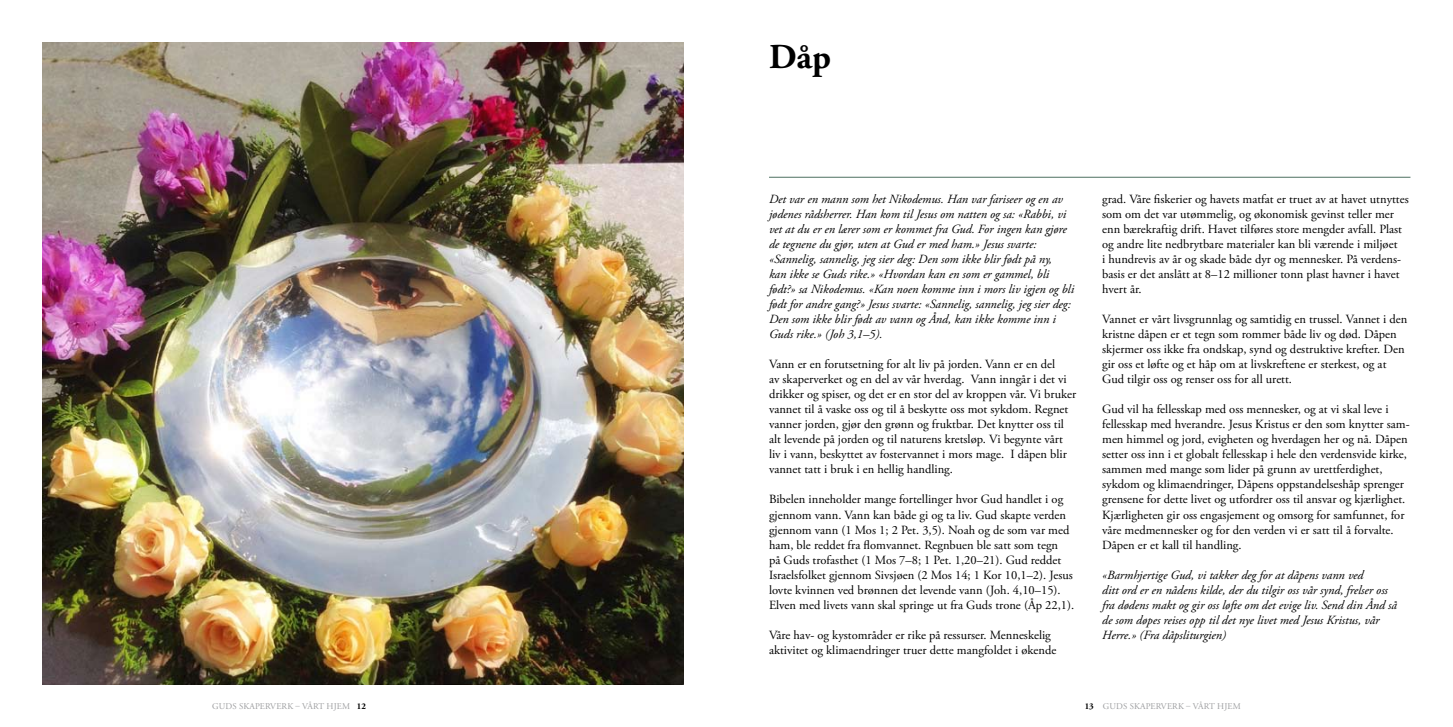
<style>
.page{position:relative;width:1453px;height:727px;background:#fff}
.page>*{position:absolute;margin:0;border:0;box-sizing:border-box;transform-origin:0 0}
.t1{font:700 35px "Adobe Garamond Pro";color:#000}
.t2{font:12.5px/15px "Adobe Garamond Pro";color:#000}
.t3{font:italic 12.5px/15px "Adobe Garamond Pro";color:#000}
.t4{font:8.75px "Adobe Garamond Pro";letter-spacing:.015em;color:#9c9d9f}
.s1{font-weight:700;color:#000}
</style>
<div class="page">
<hr style="left:769px;top:177px;width:641px;height:1px;background:#718d81">
<img style="left:43px;top:43px;width:641px;height:641px">
<h1 class="t1" style="left:769px;top:36px;width:64px">Dåp</h1>
<p class="t3" style="left:769px;top:192px;width:307px">Det var en mann som het Nikodemus. Han var fariseer og en av jødenes rådsherrer. Han kom til Jesus om natten og sa: «Rabbi, vi vet at du er en lærer som er kommet fra Gud. For ingen kan gjøre de tegnene du gjør, uten at Gud er med ham.» Jesus svarte: «Sannelig, sannelig, jeg sier deg: Den som ikke blir født på ny,<br>kan ikke se Guds rike.» «Hvordan kan en som er gammel, bli født?» sa Nikodemus. «Kan noen komme inn i mors liv igjen og bli født for andre gang?» Jesus svarte: «Sannelig, sannelig, jeg sier deg:<br>Den som ikke blir født av vann og Ånd, kan ikke komme inn i Guds rike.» (Joh 3,1–5).</p>
<p class="t2" style="left:769px;top:357px;width:309px">Vann er en forutsetning for alt liv på jorden. Vann er en del<br>av skaperverket og en del av vår hverdag. Vann inngår i det vi drikker og spiser, og det er en stor del av kroppen vår. Vi bruker vannet til å vaske oss og til å beskytte oss mot sykdom. Regnet vanner jorden, gjør den grønn og fruktbar. Det knytter oss til alt levende på jorden og til naturens kretsløp. Vi begynte vårt liv i vann, beskyttet av fostervannet i mors mage. I dåpen blir vannet tatt i bruk i en hellig handling.</p>
<p class="t2" style="left:769px;top:492px;width:307px">Bibelen inneholder mange fortellinger hvor Gud handlet i og gjennom vann. Vann kan både gi og ta liv. Gud skapte verden gjennom vann (1 Mos 1; 2 Pet. 3,5). Noah og de som var med ham, ble reddet fra flomvannet. Regnbuen ble satt som tegn<br>på Guds trofasthet (1 Mos 7–8; 1 Pet. 1,20–21). Gud reddet Israelsfolket gjennom Sivsjøen (2 Mos 14; 1 Kor 10,1–2). Jesus lovte kvinnen ved brønnen det levende vann (Joh. 4,10–15).<br>Elven med livets vann skal springe ut fra Guds trone (Åp 22,1).</p>
<p class="t2" style="left:769px;top:627px;width:289px">Våre hav- og kystområder er rike på ressurser. Menneskelig aktivitet og klimaendringer truer dette mangfoldet i økende</p>
<p class="t2" style="left:1102px;top:192px;width:308px">grad. Våre fiskerier og havets matfat er truet av at havet utnyttes som om det var utømmelig, og økonomisk gevinst teller mer enn bærekraftig drift. Havet tilføres store mengder avfall. Plast og andre lite nedbrytbare materialer kan bli værende i miljøet<br>i hundrevis av år og skade både dyr og mennesker. På verdens&shy;basis er det anslått at 8–12 millioner tonn plast havner i havet hvert år.</p>
<p class="t2" style="left:1102px;top:312px;width:307px">Vannet er vårt livsgrunnlag og samtidig en trussel. Vannet i den kristne dåpen er et tegn som rommer både liv og død. Dåpen skjermer oss ikke fra ondskap, synd og destruktive krefter. Den gir oss et løfte og et håp om at livskreftene er sterkest, og at Gud tilgir oss og renser oss for all urett.</p>
<p class="t2" style="left:1102px;top:402px;width:309px">Gud vil ha fellesskap med oss mennesker, og at vi skal leve i fellesskap med hverandre. Jesus Kristus er den som knytter sam&shy;men himmel og jord, evigheten og hverdagen her og nå. Dåpen setter oss inn i et globalt fellesskap i hele den verdensvide kirke, sammen med mange som lider på grunn av urettferdighet, sykdom og klimaendringer, Dåpens oppstandelseshåp sprenger grensene for dette livet og utfordrer oss til ansvar og kjærlighet.<br>Kjærligheten gir oss engasjement og omsorg for samfunnet, for våre medmennesker og for den verden vi er satt til å forvalte.<br>Dåpen er et kall til handling.</p>
<p class="t3" style="left:1102px;top:567px;width:296px">«Barmhjertige Gud, vi takker deg for at dåpens vann ved<br>ditt ord er en nådens kilde, der du tilgir oss vår synd, frelser oss fra dødens makt og gir oss løfte om det evige liv. Send din Ånd så de som døpes reises opp til det nye livet med Jesus Kristus, vår Herre.» (Fra dåpsliturgien)</p>
<p class="t4" style="left:212px;top:700px;width:155px">Guds skaperverk – vårt hjem <span class="s1">12</span></p>
<p class="t4" style="left:1085px;top:700px;width:157px"><span class="s1">13</span> Guds skaperverk – vårt hjem</p>
</div>
